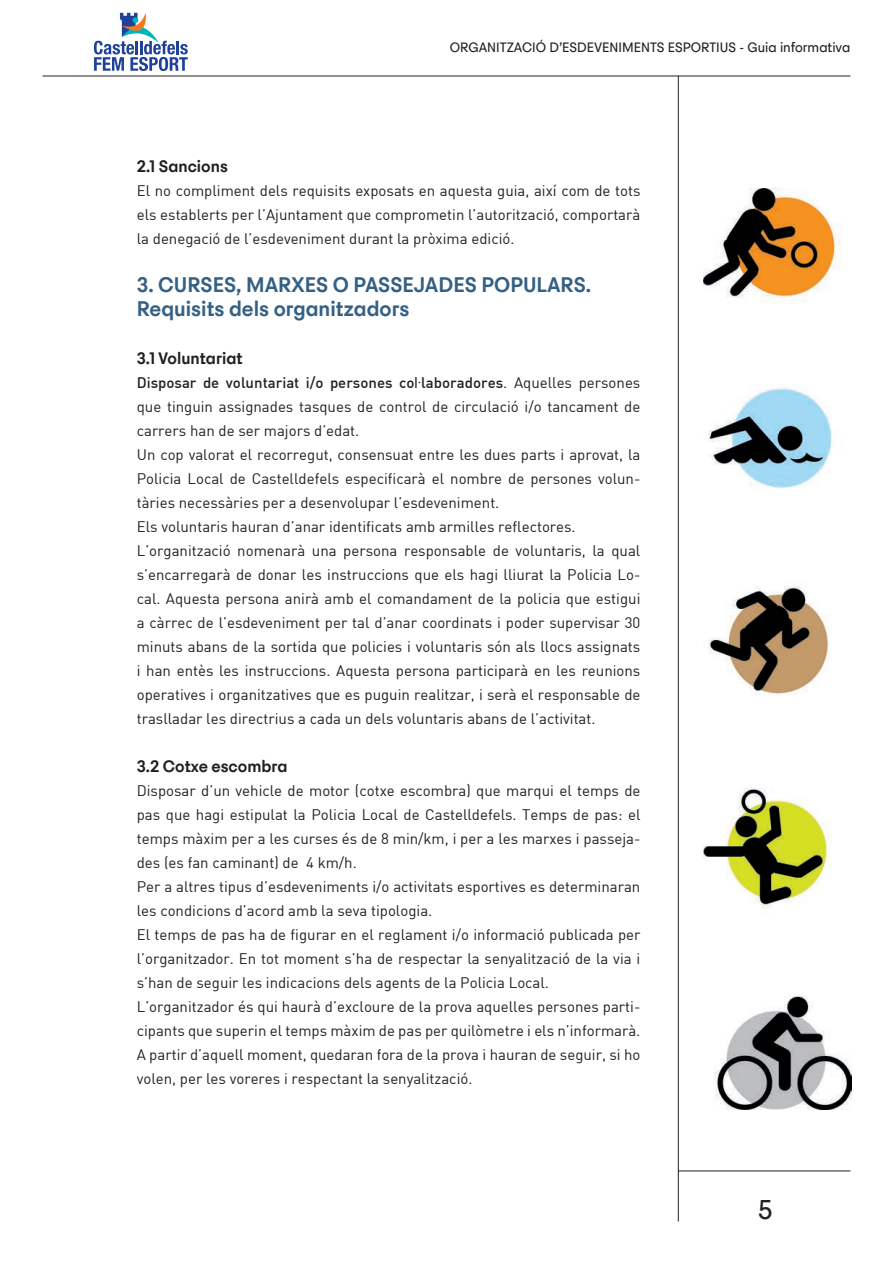
<style>
.page{position:relative;width:893px;height:1263px;background:#fff}
.page>*{position:absolute;margin:0;border:0;box-sizing:border-box;transform-origin:0 0}
.t1{font:27px "Steradian Castelldefels";color:#231f20}
.t2{font:500 21px/24px "Steradian Castelldefels";color:#346084}
.t3{font:500 16.5px "Steradian Castelldefels";color:#231f20}
.t4{font:15px/24px "DIN";color:#231f20}
.t5{font:13.5px "Steradian Castelldefels";color:#231f20}
.s1{font-weight:500}
.s2{font-family:"Helvetica"}
.s3{font-family:"Steradian";font-weight:200}
</style>
<div class="page">
<svg style="left:94px;top:13px;width:94px;height:58px"></svg>
<hr style="left:43px;top:76px;width:807px;height:1px;background:#231f20">
<img style="left:704px;top:188px;width:148px;height:921px">
<hr style="left:678px;top:76px;width:1px;height:1145px;background:#231f20">
<hr style="left:678px;top:1170px;width:172px;height:1px;background:#231f20">
<p class="t5" style="left:450px;top:39px;width:402px">ORGANITZACIÓ D’ESDEVENIMENTS ESPORTIUS - Guia informativa</p>
<p class="t3" style="left:137px;top:156px;width:93px">2.1 Sancions</p>
<p class="t4" style="left:137px;top:178px;width:505px;text-align:justify">El no compliment dels requisits exposats en aquesta guia, així com de tots els establerts per l’Ajuntament que comprometin l’autorització, comportarà la denegació de l’esdeveniment durant la pròxima edició.</p>
<h2 class="t2" style="left:137px;top:272px;width:456px">3. CURSES, MARXES O PASSEJADES POPULARS.<br>Requisits dels organitzadors</h2>
<p class="t3" style="left:137px;top:348px;width:107px">3.1 Voluntariat</p>
<p class="t4" style="left:137px;top:370px;width:505px"><span class="s1">Disposar de voluntariat i/o persones co</span><span class="s2">l</span><span class="s3">·</span><span class="s1">laboradores</span>. Aquelles persones que tinguin assignades tasques de control de circulació i/o tancament de carrers han de ser majors d’edat.<br>Un cop valorat el recorregut, consensuat entre les dues parts i aprovat, la Policia Local de Castelldefels especificarà el nombre de persones volun&shy;tàries necessàries per a desenvolupar l’esdeveniment.<br>Els voluntaris hauran d’anar identificats amb armilles reflectores.<br>L’organització nomenarà una persona responsable de voluntaris, la qual s’encarregarà de donar les instruccions que els hagi lliurat la Policia Lo&shy;cal. Aquesta persona anirà amb el comandament de la policia que estigui a càrrec de l’esdeveniment per tal d’anar coordinats i poder supervisar 30 minuts abans de la sortida que policies i voluntaris són als llocs assignats i han entès les instruccions. Aquesta persona participarà en les reunions operatives i organitzatives que es puguin realitzar, i serà el responsable de traslladar les directrius a cada un dels voluntaris abans de l’activitat.</p>
<p class="t3" style="left:137px;top:756px;width:152px">3.2 Cotxe escombra</p>
<p class="t4" style="left:137px;top:778px;width:505px">Disposar d’un vehicle de motor (cotxe escombra) que marqui el temps de pas que hagi estipulat la Policia Local de Castelldefels. Temps de pas: el temps màxim per a les curses és de 8 min/km, i per a les marxes i passeja&shy;des (es fan caminant) de 4 km/h.<br>Per a altres tipus d’esdeveniments i/o activitats esportives es determinaran les condicions d’acord amb la seva tipologia.<br>El temps de pas ha de figurar en el reglament i/o informació publicada per l’organitzador. En tot moment s’ha de respectar la senyalització de la via i s’han de seguir les indicacions dels agents de la Policia Local.<br>L’organitzador és qui haurà d’excloure de la prova aquelles persones parti&shy;cipants que superin el temps màxim de pas per quilòmetre i els n’informarà.<br>A partir d’aquell moment, quedaran fora de la prova i hauran de seguir, si ho volen, per les voreres i respectant la senyalització.</p>
<h1 class="t1" style="left:758px;top:1194px;width:16px">5</h1>
</div>
